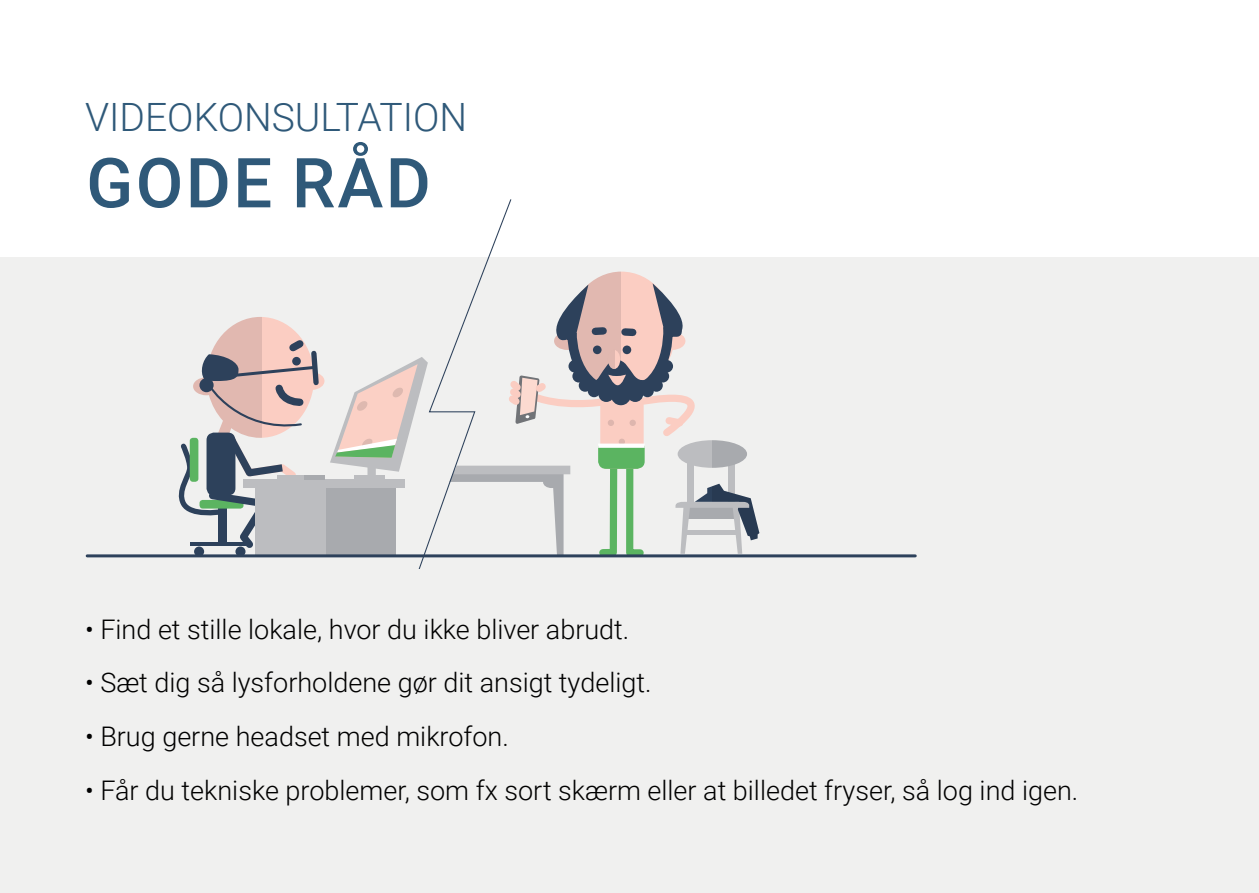
<style>
.page{position:relative;width:1259px;height:893px;background:#fff}
.page>*{position:absolute;margin:0;border:0;box-sizing:border-box;transform-origin:0 0}
.t1{font:500 69px "Roboto";letter-spacing:.035em;color:#2f5979}
.t2{font:300 39px "Roboto";color:#2f5979}
.Paragraph_Style1{font:300 27px "Roboto";color:#000}
</style>
<div class="page">
<div style="left:0;top:257px;width:1259px;height:636px;background:#f0f0ef"></div>
<div style="left:326px;top:484px;width:70px;height:70px;background:#a8aaae"></div>
<div style="left:243px;top:479px;width:162px;height:9px;background:#bcbdc0"></div>
<svg style="left:178px;top:317px;width:146px;height:237px"></svg>
<div style="left:199px;top:378px;width:15px;height:14px;background:#2d415b;border-radius:50%"></div>
<hr style="left:87px;top:554px;width:828px;height:3px;background:#2d415b">
<svg style="left:330px;top:199px;width:429px;height:369px"></svg>
<p class="t2" style="left:85px;top:90px;width:384px">VIDEOKONSULTATION</p>
<p class="t1" style="left:86px;top:134px;width:346px">GODE RÅD</p>
<p class="Paragraph_Style1" style="left:85px;top:610px;width:546px">• Find et stille lokale, hvor du ikke bliver abrudt.</p>
<p class="Paragraph_Style1" style="left:85px;top:664px;width:568px">• Sæt dig så lysforholdene gør dit ansigt tydeligt.</p>
<p class="Paragraph_Style1" style="left:85px;top:718px;width:425px">• Brug gerne headset med mikrofon.</p>
<p class="Paragraph_Style1" style="left:85px;top:771px;width:994px">• Får du tekniske problemer, som fx sort skærm eller at billedet fryser, så log ind igen.</p>
</div>
